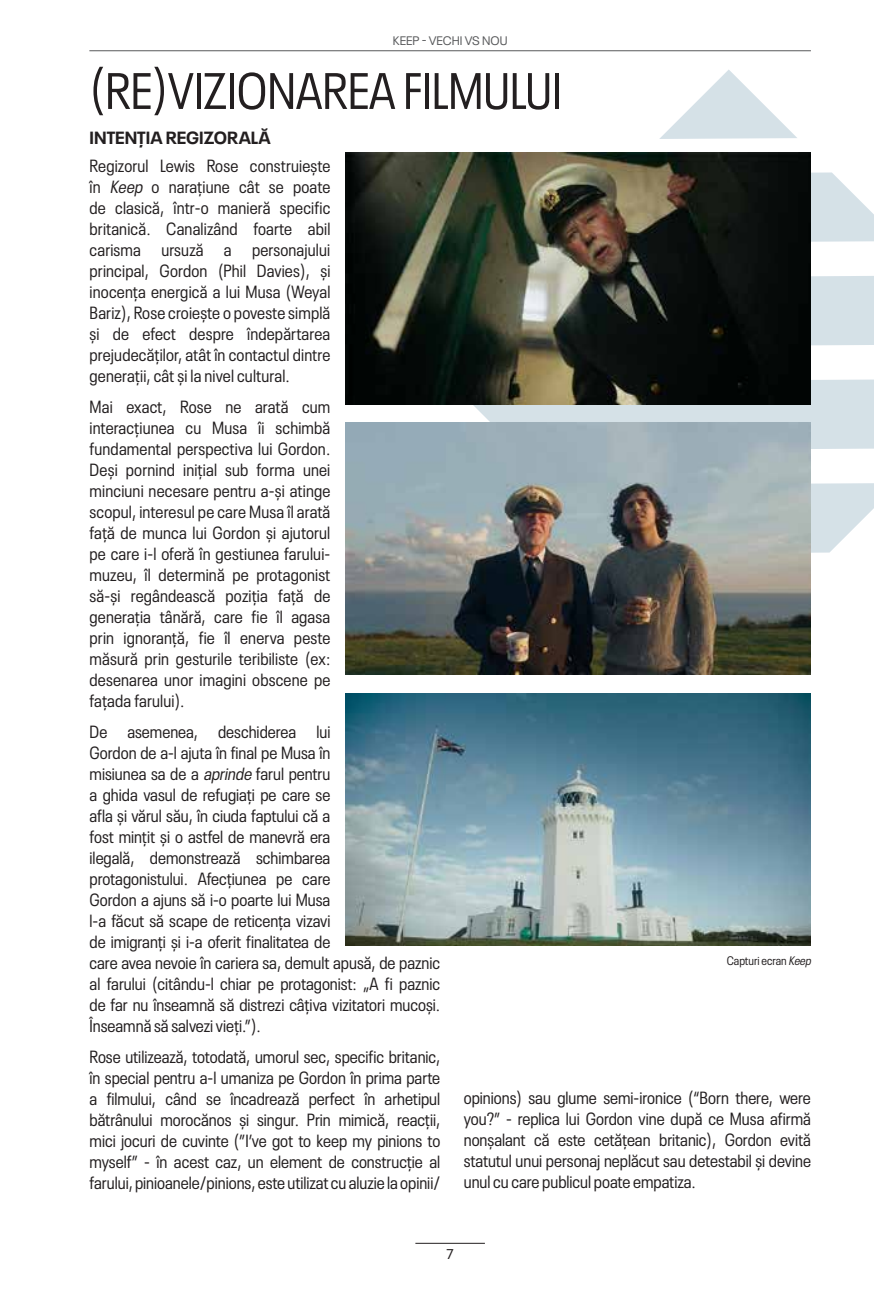
<style>
.page{position:relative;width:874px;height:1290px;background:#fff}
.page>*{position:absolute;margin:0;border:0;box-sizing:border-box;transform-origin:0 0}
.t1{font:condensed 50.75px "Neue Plak";color:#231f20}
.t2{font:condensed 17.5px/21px "Neue Plak";color:#231f20;text-align:justify}
.t3{font:700 17.5px "Neue Plak";color:#231f20}
.t4{font:14px "Neue Plak";color:#231f20}
.t5{font:condensed 12.25px "Neue Plak";color:#231f20}
.t6{font:12.25px "Neue Plak";color:#58595b}
.s1{font-style:italic}
</style>
<div class="page">
<hr style="left:89px;top:50px;width:721px;height:1px;background:#58595b">
<hr style="left:415px;top:1243px;width:69px;height:1px;background:#231f20">
<svg style="left:450px;top:70px;width:423px;height:587px"></svg>
<img style="left:345px;top:152px;width:465px;height:252px">
<img style="left:345px;top:422px;width:465px;height:252px">
<img style="left:345px;top:693px;width:465px;height:252px">
<p class="t6" style="left:392px;top:32px;width:116px">KEEP - VECHI VS NOU</p>
<h1 class="t1" style="left:89px;top:54px;width:473px">(RE)VIZIONAREA FILMULUI</h1>
<p class="t3" style="left:89px;top:124px;width:183px">INTENȚIA REGIZORALĂ</p>
<p class="t2" style="left:89px;top:154px;width:242px">Regizorul Lewis Rose construiește în <span class="s1">Keep</span> o narațiune cât se poate de clasică, într-o manieră specific britanică. Canalizând foarte abil carisma ursuză a personajului principal, Gordon (Phil Davies), și inocența energică a lui Musa (Weyal Bariz), Rose croiește o poveste simplă și de efect despre îndepărtarea prejudecăților, atât în contactul dintre generații, cât și la nivel cultural.</p>
<p class="t2" style="left:89px;top:395px;width:242px">Mai exact, Rose ne arată cum interacțiunea cu Musa îi schimbă fundamental perspectiva lui Gordon.<br>Deși pornind inițial sub forma unei minciuni necesare pentru a-și atinge scopul, interesul pe care Musa îl arată față de munca lui Gordon și ajutorul pe care i-l oferă în gestiunea farului&shy;muzeu, îl determină pe protagonist să-și regândească poziția față de generația tânără, care fie îl agasa prin ignoranță, fie îl enerva peste măsură prin gesturile teribiliste (ex: desenarea unor imagini obscene pe fațada farului).</p>
<p class="t2" style="left:89px;top:720px;width:352px;text-align:left">De asemenea, deschiderea lui<br>Gordon de a-l ajuta în final pe Musa în<br>misiunea sa de a <span class="s1">aprinde</span> farul pentru<br>a ghida vasul de refugiați pe care se<br>afla și vărul său, în ciuda faptului că a<br>fost mințit și o astfel de manevră era<br>ilegală, demonstrează schimbarea<br>protagonistului. Afecțiunea pe care<br>Gordon a ajuns să i-o poarte lui Musa<br>l-a făcut să scape de reticența vizavi<br>de imigranți și i-a oferit finalitatea de<br>care avea nevoie în cariera sa, demult apusă, de paznic al farului (citându-l chiar pe protagonist: „A fi paznic de far nu înseamnă să distrezi câțiva vizitatori mucoși.<br>Înseamnă să salvezi vieți.”).</p>
<p class="t2" style="left:89px;top:1045px;width:352px">Rose utilizează, totodată, umorul sec, specific britanic, în special pentru a-l umaniza pe Gordon în prima parte a filmului, când se încadrează perfect în arhetipul bătrânului morocănos și singur. Prin mimică, reacții, mici jocuri de cuvinte (”I’ve got to keep my pinions to myself” - în acest caz, un element de construcție al farului, pinioanele/pinions, este utilizat cu aluzie la opinii/</p>
<p class="t5" style="left:726px;top:951px;width:88px">Capturi ecran <span class="s1">Keep</span></p>
<p class="t2" style="left:463px;top:1086px;width:348px">opinions) sau glume semi-ironice (“Born there, were you?” - replica lui Gordon vine după ce Musa afirmă nonșalant că este cetățean britanic), Gordon evită statutul unui personaj neplăcut sau detestabil și devine unul cu care publicul poate empatiza.</p>
<p class="t4" style="left:446px;top:1243px;width:9px">7</p>
</div>
